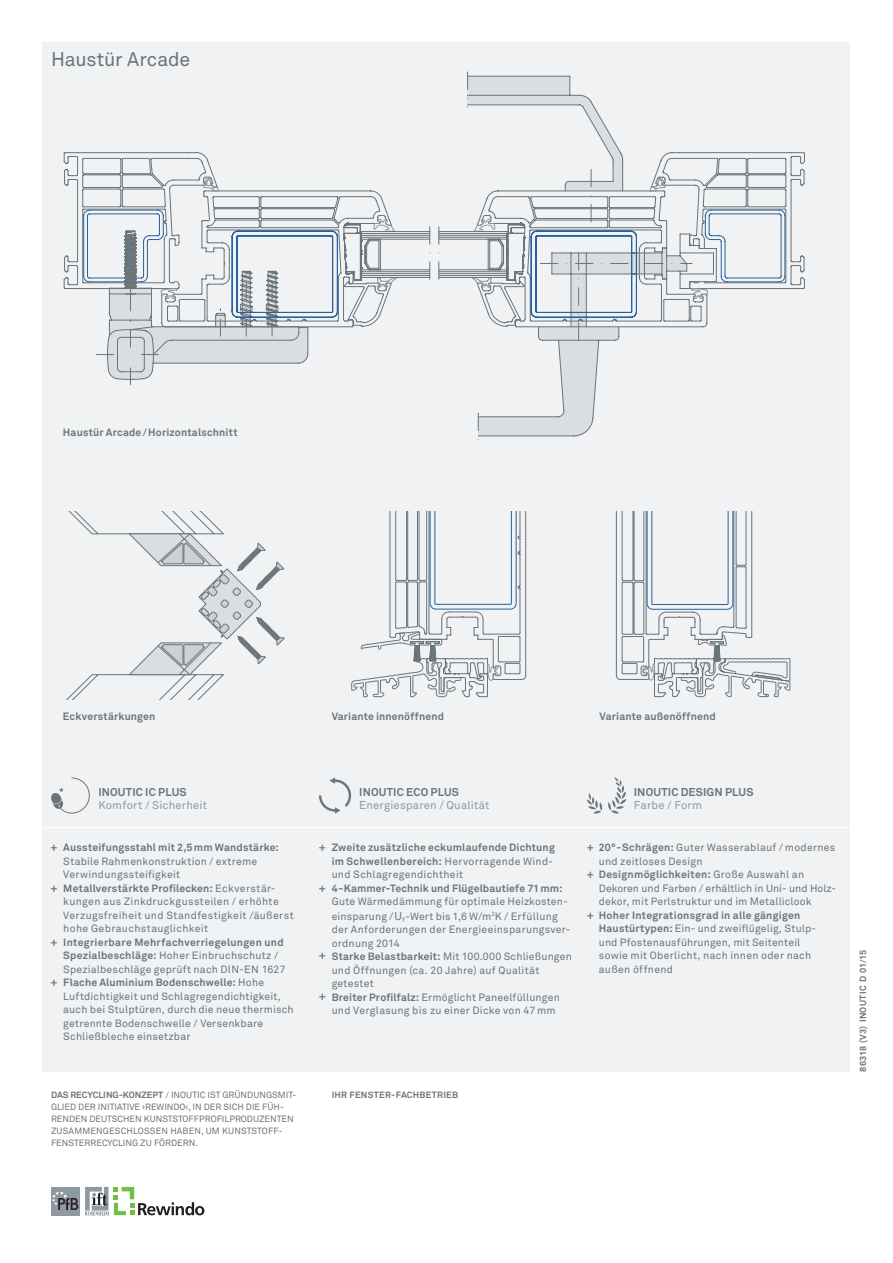
<style>
.page{position:relative;width:893px;height:1263px;background:#fff}
.page>*{position:absolute;margin:0;border:0;box-sizing:border-box;transform-origin:0 0}
.head_rückseite{font:19.5px "Akkurat Pro";letter-spacing:-.01em;color:#6a747b}
.t1{font:11.25px "Akkurat Pro";letter-spacing:.015em;color:#8f99a1}
.t2{font:700 11.25px "Akkurat Pro";letter-spacing:.015em;color:#6a747b}
.copy_rückseite{font:10.5px/13.5px "Akkurat Pro";letter-spacing:.02em;color:#6a747b}
.copy_rückseite-2{font:700 10.5px "Akkurat Pro";letter-spacing:.02em;color:#6a747b}
.copy_rückseite-3{font:10.5px/13.5px "Akkurat";letter-spacing:.035em;color:#6a747b}
.copy_rückseite-4{font:10.5px "Akkurat Pro";color:#6a747b}
.t3{font:9px "Akkurat Pro";letter-spacing:-.005em;color:#6a747b}
.VERSAL{font:700 9px "Akkurat Pro";letter-spacing:.03em;color:#6a747b}
.t4{font:9px "Akkurat Pro";letter-spacing:.015em;color:#6a747b}
.s1{font-weight:700}
.s2{font-family:"Akkurat"}
.s3{font-weight:400}
.s4{font-size:11.25px}
</style>
<div class="page">
<svg style="left:85px;top:1187px;width:119px;height:28px"></svg>
<div style="left:51px;top:1187px;width:29px;height:28px;background:#8f99a1"></div>
<svg style="left:52px;top:1191px;width:27px;height:19px"></svg>
<div style="left:43px;top:43px;width:807px;height:1028px;background:#f0f2f3"></div>
<svg style="left:51px;top:777px;width:39px;height:37px"></svg>
<svg style="left:319px;top:777px;width:32px;height:37px"></svg>
<svg style="left:587px;top:793px;width:15px;height:21px"></svg>
<svg style="left:608px;top:777px;width:18px;height:37px"></svg>
<svg style="left:63px;top:152px;width:34px;height:137px"></svg>
<svg style="left:97px;top:72px;width:708px;height:368px"></svg>
<svg style="left:351px;top:512px;width:175px;height:185px"></svg>
<svg style="left:616px;top:512px;width:174px;height:185px"></svg>
<svg style="left:67px;top:512px;width:217px;height:187px"></svg>
<hr style="left:0;top:827px;width:893px;height:1px;background:#fff">
<p class="head_rückseite" style="left:51px;top:48px;width:141px">Haustür Arcade</p>
<p class="copy_rückseite-2" style="left:63px;top:426px;width:176px">Haustür Arcade/Horizontalschnitt</p>
<p class="copy_rückseite-2" style="left:63px;top:710px;width:94px">Eckverstärkungen</p>
<p class="copy_rückseite-2" style="left:332px;top:710px;width:114px">Variante innenöffnend</p>
<p class="copy_rückseite-2" style="left:600px;top:710px;width:118px">Variante außenöffnend</p>
<p class="t2" style="left:98px;top:785px;width:90px">INOUTIC IC PLUS</p>
<p class="t1" style="left:98px;top:798px;width:110px">Komfort / Sicherheit</p>
<p class="copy_rückseite-2" style="left:63px;top:841px;width:217px">Aussteifungsstahl mit 2,5mm Wandstärke:</p>
<p class="copy_rückseite" style="left:63px;top:855px;width:195px">Stabile Rahmenkonstruktion / extreme</p>
<p class="copy_rückseite" style="left:63px;top:868px;width:118px">Verwindungssteifigkeit</p>
<p class="copy_rückseite-3" style="left:63px;top:881px;width:232px"><span class="s1">Metallverstärkte Profilecken:</span> Eckverstär&shy;kungen aus Zinkdruckgussteilen / erhöhte Verzugsfreiheit und Standfestigkeit /äußerst hohe Gebrauchstauglichkeit</p>
<p class="copy_rückseite-2" style="left:63px;top:936px;width:222px">Integrierbare Mehrfachverriegelungen und</p>
<p class="copy_rückseite" style="left:63px;top:949px;width:216px"><span class="s1">Spezialbeschläge:</span> Hoher Einbruchschutz /</p>
<p class="copy_rückseite" style="left:63px;top:963px;width:224px">Spezialbeschläge geprüft nach DIN-EN 1627</p>
<p class="copy_rückseite" style="left:63px;top:976px;width:232px"><span class="s1">Flache Aluminium Bodenschwelle:</span> Hohe Luftdichtigkeit und Schlagregendichtigkeit, auch bei Stulptüren, durch die neue thermisch getrennte Bodenschwelle <span class="s2">/</span> Versenkbare Schließbleche einsetzbar</p>
<p class="copy_rückseite-2" style="left:51px;top:841px;width:9px">+</p>
<p class="copy_rückseite-2" style="left:51px;top:882px;width:9px">+</p>
<p class="copy_rückseite-2" style="left:51px;top:936px;width:9px">+</p>
<p class="copy_rückseite-2" style="left:51px;top:976px;width:9px">+</p>
<p class="t2" style="left:359px;top:785px;width:101px">INOUTIC ECO PLUS</p>
<p class="t1" style="left:359px;top:798px;width:132px">Energiesparen / Qualität</p>
<p class="copy_rückseite-2" style="left:332px;top:841px;width:225px">Zweite zusätzliche eckumlaufende Dichtung</p>
<p class="copy_rückseite-2" style="left:332px;top:855px;width:223px">im Schwellenbereich: <span class="s3">Hervorragende Wind-</span></p>
<p class="copy_rückseite" style="left:332px;top:868px;width:133px">und Schlagregendichtheit</p>
<p class="copy_rückseite-2" style="left:332px;top:882px;width:232px">4-Kammer-Technik und Flügelbautiefe 71mm:</p>
<p class="copy_rückseite" style="left:332px;top:895px;width:237px">Gute Wärmedämmung für optimale Heizkosten-</p>
<p class="copy_rückseite" style="left:332px;top:909px;width:228px">einsparung / <span class="s4">U</span><sub>f</sub>-Wert bis 1,6 W/m<sup>2</sup>K / Erfüllung</p>
<p class="copy_rückseite" style="left:332px;top:923px;width:240px">der Anforderungen der Energieeinsparungsver-</p>
<p class="copy_rückseite" style="left:332px;top:936px;width:69px">ordnung 2014</p>
<p class="copy_rückseite" style="left:332px;top:950px;width:242px"><span class="s1">Starke Belastbarkeit:</span> Mit 100.000 Schließungen</p>
<p class="copy_rückseite" style="left:332px;top:963px;width:209px">und Öffnungen (ca. 20 Jahre) auf Qualität</p>
<p class="copy_rückseite" style="left:332px;top:977px;width:44px">getestet</p>
<p class="copy_rückseite" style="left:332px;top:990px;width:230px"><span class="s1">Breiter Profilfalz:</span> Ermöglicht Paneelfüllungen</p>
<p class="copy_rückseite" style="left:332px;top:1004px;width:225px">und Verglasung bis zu einer Dicke von 47mm</p>
<p class="copy_rückseite-2" style="left:319px;top:841px;width:9px">+</p>
<p class="copy_rückseite-2" style="left:319px;top:882px;width:9px">+</p>
<p class="copy_rückseite-2" style="left:319px;top:949px;width:9px">+</p>
<p class="copy_rückseite-2" style="left:319px;top:990px;width:9px">+</p>
<p class="t2" style="left:634px;top:785px;width:121px">INOUTIC DESIGN PLUS</p>
<p class="t1" style="left:634px;top:798px;width:70px">Farbe / Form</p>
<p class="copy_rückseite" style="left:599px;top:841px;width:238px"><span class="s1">20°-Schrägen:</span> Guter Wasserablauf / modernes</p>
<p class="copy_rückseite" style="left:599px;top:855px;width:105px">und zeitloses Design</p>
<p class="copy_rückseite-2" style="left:599px;top:868px;width:207px">Designmöglichkeiten: <span class="s3">Große Auswahl an</span></p>
<p class="copy_rückseite-4" style="left:599px;top:882px;width:239px">Dekoren und Farben / erhältlich in Uni- und Holz-</p>
<p class="copy_rückseite" style="left:599px;top:895px;width:214px">dekor, mit Perlstruktur und im Metalliclook</p>
<p class="copy_rückseite-2" style="left:599px;top:909px;width:203px">Hoher Integrationsgrad in alle gängigen</p>
<p class="copy_rückseite" style="left:599px;top:922px;width:219px"><span class="s1">Haustürtypen:</span> Ein- und zweiflügelig, Stulp-</p>
<p class="copy_rückseite" style="left:599px;top:936px;width:203px">und Pfostenausführungen, mit Seitenteil</p>
<p class="copy_rückseite" style="left:599px;top:949px;width:214px">sowie mit Oberlicht, nach innen oder nach</p>
<p class="copy_rückseite" style="left:599px;top:963px;width:76px">außen öffnend</p>
<p class="copy_rückseite-2" style="left:587px;top:841px;width:9px">+</p>
<p class="copy_rückseite-2" style="left:587px;top:868px;width:9px">+</p>
<p class="copy_rückseite-2" style="left:587px;top:909px;width:9px">+</p>
<p class="VERSAL" style="left:857px;top:1071px;width:124px;rotate:-90deg">86318 (V3) INOUTIC D 01/15</p>
<p class="t3" style="left:51px;top:1090px;width:247px"><span class="s1">DAS RECYCLING-KONZEPT</span> / INOUTIC IST GRÜNDUNGSMIT-</p>
<p class="VERSAL" style="left:332px;top:1089px;width:128px">IHR FENSTER-FACHBETRIEB</p>
<p class="t3" style="left:51px;top:1102px;width:234px">GLIED DER INITIATIVE ›REWINDO‹, IN DER SICH DIE FÜH-</p>
<p class="t3" style="left:51px;top:1114px;width:244px">RENDEN DEUTSCHEN KUNSTSTOFFPROFILPRODUZENTEN</p>
<p class="t4" style="left:51px;top:1126px;width:233px">ZUSAMMENGESCHLOSSEN HABEN, UM KUNSTSTOFF-</p>
<p class="t3" style="left:51px;top:1138px;width:149px">FENSTERRECYCLING ZU FÖRDERN.</p>
</div>
